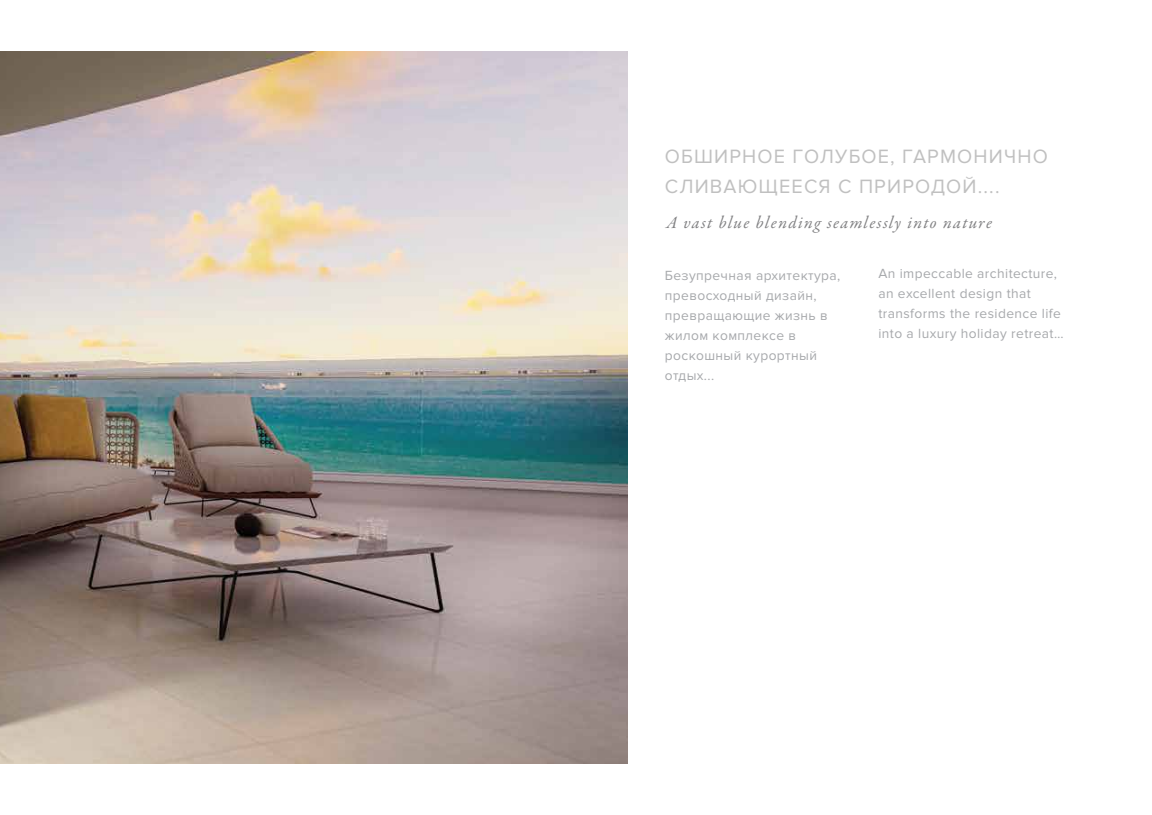
<style>
.page{position:relative;width:1152px;height:815px;background:#fff}
.page>*{position:absolute;margin:0;border:0;box-sizing:border-box;transform-origin:0 0}
.t1{font:20px/30px "Proxima Nova";letter-spacing:.06em;color:#c0c0c0}
.t2{font:italic 17.5px "Garamond Premr Pro";letter-spacing:.075em;color:#818183}
.t3{font:13.75px/20px "Proxima Nova";letter-spacing:.03em;color:#a7a9ac}
</style>
<div class="page">
<img style="left:0;top:52px;width:627px;height:711px">
<h1 class="t1" style="left:665px;top:141px;width:384px">ОБШИРНОЕ ГОЛУБОЕ, ГАРМОНИЧНО<br>СЛИВАЮЩЕЕСЯ С ПРИРОДОЙ....</h1>
<p class="t2" style="left:666px;top:212px;width:327px">A vast blue blending seamlessly into nature</p>
<p class="t3" style="left:665px;top:266px;width:177px">Безупречная архитектура, превосходный дизайн, превращающие жизнь в жилом комплексе в роскошный курортный отдых...</p>
<p class="t3" style="left:878px;top:264px;width:187px">An impeccable architecture, an excellent design that transforms the residence life into a luxury holiday retreat…</p>
</div>
